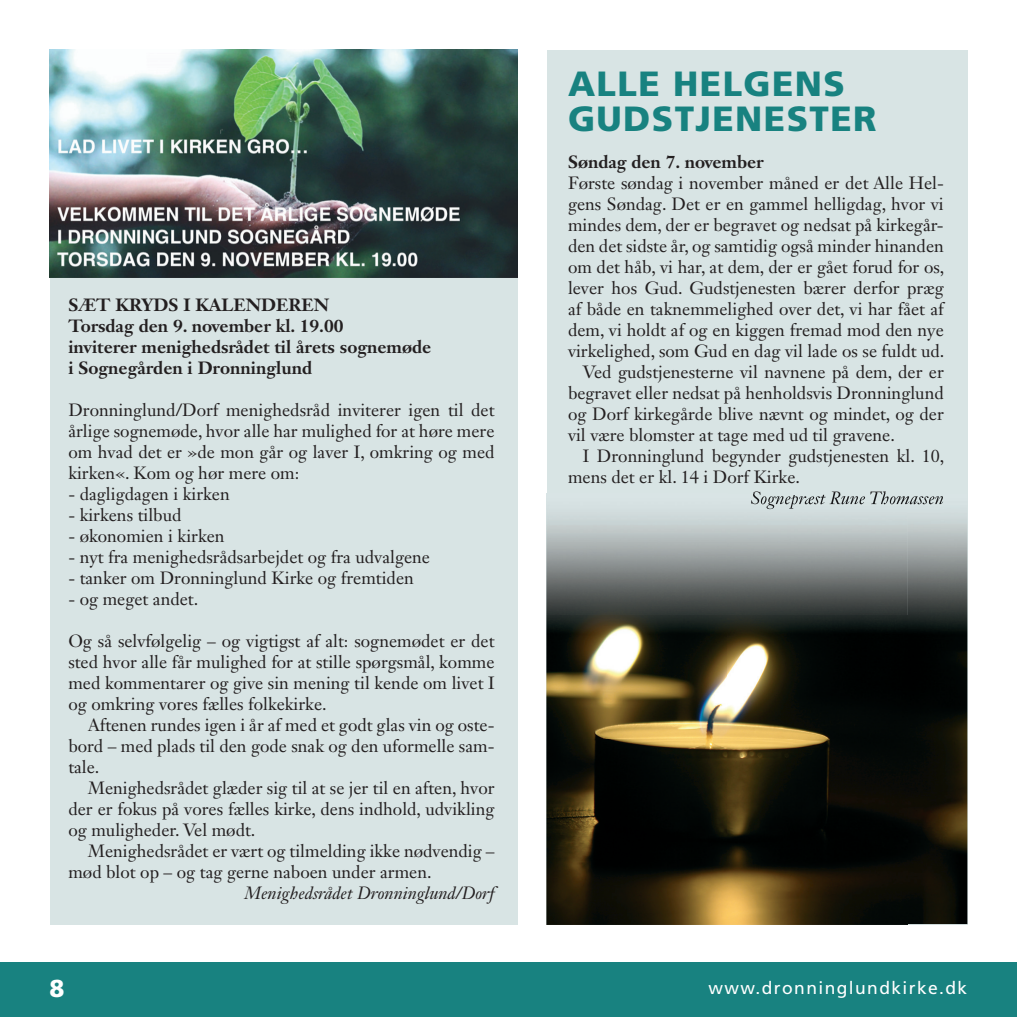
<style>
.page{position:relative;width:1017px;height:1017px;background:#fff}
.page>*{position:absolute;margin:0;border:0;box-sizing:border-box;transform-origin:0 0}
.t1{font:900 35px/35px "Frutiger";letter-spacing:.04em;color:#188280}
.t2{font:900 24.5px "Frutiger";color:#fff}
.t3{font:17.5px/21px "Janson Text LT Std";color:#231f20;text-align:justify}
.t4{font:700 17.5px/21px "Janson Text LT Std";color:#231f20}
.t5{font:italic 17.5px "Janson Text LT Std";color:#231f20}
.t6{font:17.5px "Frutiger";letter-spacing:.08em;color:#fff}
</style>
<div class="page">
<div style="left:0;top:962px;width:1017px;height:55px;background:#188280"></div>
<div style="left:50px;top:50px;width:468px;height:874px;background:#d8e4e4"></div>
<img style="left:50px;top:50px;width:468px;height:228px">
<div style="left:547px;top:50px;width:420px;height:874px;background:#d8e4e4"></div>
<img style="left:547px;top:501px;width:420px;height:423px">
<img style="left:751px;top:493px;width:192px;height:16px">
<p class="t4" style="left:68px;top:294px;width:364px">SÆT KRYDS I KALENDEREN<br>Torsdag den 9. november kl. 19.00<br>inviterer menighedsrådet til årets sognemøde i Sognegården i Dronninglund</p>
<p class="t3" style="left:68px;top:399px;width:428px">Dronninglund/Dorf menighedsråd inviterer igen til det årlige sognemøde, hvor alle har mulighed for at høre mere om hvad det er »de mon går og laver I, omkring og med kirken«. Kom og hør mere om:</p>
<p class="t3" style="left:68px;top:483px;width:163px">- dagligdagen i kirken</p>
<p class="t3" style="left:68px;top:504px;width:115px">- kirkens tilbud</p>
<p class="t3" style="left:68px;top:525px;width:158px">- økonomien i kirken</p>
<p class="t3" style="left:68px;top:546px;width:363px">- nyt fra menighedsrådsarbejdet og fra udvalgene</p>
<p class="t3" style="left:68px;top:567px;width:347px">- tanker om Dronninglund Kirke og fremtiden</p>
<p class="t3" style="left:68px;top:588px;width:131px">- og meget andet.</p>
<p class="t3" style="left:68px;top:630px;width:428px">Og så selvfølgelig – og vigtigst af alt: sognemødet er det sted hvor alle får mulighed for at stille spørgsmål, komme med kommentarer og give sin mening til kende om livet I og omkring vores fælles folkekirke.</p>
<p class="t3" style="left:68px;top:714px;width:428px;text-indent:20px">Aftenen rundes igen i år af med et godt glas vin og oste&shy;bord – med plads til den gode snak og den uformelle sam&shy;tale.</p>
<p class="t3" style="left:68px;top:777px;width:428px;text-indent:20px">Menighedsrådet glæder sig til at se jer til en aften, hvor der er fokus på vores fælles kirke, dens indhold, udvikling og muligheder. Vel mødt.</p>
<p class="t3" style="left:68px;top:840px;width:428px;text-indent:20px">Menighedsrådet er vært og tilmelding ikke nødvendig – mød blot op – og tag gerne naboen under armen.</p>
<p class="t5" style="left:245px;top:882px;width:251px">Menighedsrådet Dronninglund/Dorf</p>
<h1 class="t1" style="left:568px;top:65px;width:310px">ALLE HELGENS<br>GUDSTJENESTER</h1>
<p class="t4" style="left:568px;top:151px;width:197px">Søndag den 7. november</p>
<p class="t3" style="left:568px;top:172px;width:377px">Første søndag i november måned er det Alle Hel-</p>
<p class="t3" style="left:568px;top:193px;width:377px">gens Søndag. Det er en gammel helligdag, hvor vi</p>
<p class="t3" style="left:568px;top:214px;width:377px">mindes dem, der er begravet og nedsat på kirkegår-</p>
<p class="t3" style="left:568px;top:235px;width:377px">den det sidste år, og samtidig også minder hinanden</p>
<p class="t3" style="left:568px;top:256px;width:378px">om det håb, vi har, at dem, der er gået forud for os,</p>
<p class="t3" style="left:568px;top:277px;width:377px">lever hos Gud. Gudstjenesten bærer derfor præg</p>
<p class="t3" style="left:568px;top:298px;width:377px">af både en taknemmelighed over det, vi har fået af</p>
<p class="t3" style="left:568px;top:319px;width:377px">dem, vi holdt af og en kiggen fremad mod den nye</p>
<p class="t3" style="left:568px;top:340px;width:378px">virkelighed, som Gud en dag vil lade os se fuldt ud.</p>
<p class="t3" style="left:583px;top:361px;width:362px">Ved gudstjenesterne vil navnene på dem, der er</p>
<p class="t3" style="left:568px;top:382px;width:377px">begravet eller nedsat på henholdsvis Dronninglund</p>
<p class="t3" style="left:568px;top:403px;width:377px">og Dorf kirkegårde blive nævnt og mindet, og der</p>
<p class="t3" style="left:568px;top:424px;width:328px">vil være blomster at tage med ud til gravene.</p>
<p class="t3" style="left:583px;top:445px;width:363px">I Dronninglund begynder gudstjenesten kl. 10,</p>
<p class="t3" style="left:568px;top:466px;width:234px">mens det er kl. 14 i Dorf Kirke.</p>
<h2 class="t2" style="left:50px;top:974px;width:16px">8</h2>
<p class="t6" style="left:709px;top:978px;width:260px">www.dronninglundkirke.dk</p>
</div>
